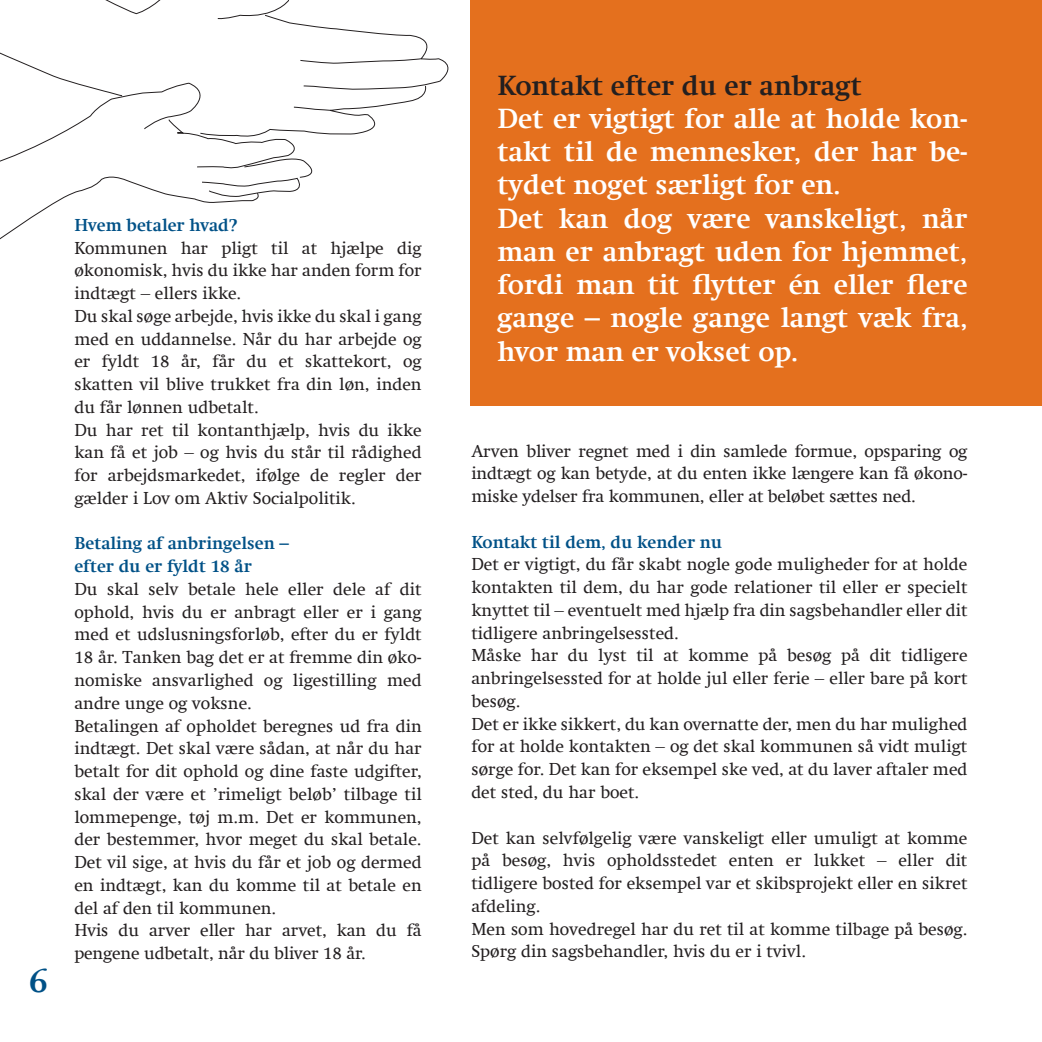
<style>
.page{position:relative;width:1042px;height:1042px;background:#fff}
.page>*{position:absolute;margin:0;border:0;box-sizing:border-box;transform-origin:0 0}
.t1{font:700 35px "Cochin";color:#005187}
.Pa1{font:700 28px/33.2px "Swift Com";color:#fff;text-align:justify}
.Pa1-2{font:700 28px "Swift Com";color:#231f20}
.Pa1-3{font:17.5px/22.8px "Swift Com";color:#231f20;text-align:justify}
.Pa1-4{font:700 17.5px "Swift Com";color:#005187}
</style>
<div class="page">
<svg style="left:0;top:0;width:448px;height:240px"></svg>
<div style="left:470px;top:0;width:572px;height:405px;background:#e4701e"></div>
<p class="t1" style="left:30px;top:960px;width:20px">6</p>
<p class="Pa1-4" style="left:74px;top:215px;width:164px">Hvem betaler hvad?</p>
<p class="Pa1-3" style="left:74px;top:236px;width:349px">Kommunen har pligt til at hjælpe dig økonomisk, hvis du ikke har anden form for indtægt – ellers ikke.</p>
<p class="Pa1-3" style="left:74px;top:305px;width:349px">Du skal søge arbejde, hvis ikke du skal i gang med en uddannelse. Når du har arbejde og er fyldt 18 år, får du et skattekort, og skatten vil blive trukket fra din løn, inden du får lønnen udbetalt.</p>
<p class="Pa1-3" style="left:74px;top:418px;width:349px">Du har ret til kontanthjælp, hvis du ikke kan få et job – og hvis du står til rådighed for arbejdsmarkedet, ifølge de regler der gælder i Lov om Aktiv Socialpolitik.</p>
<p class="Pa1-4" style="left:74px;top:533px;width:216px">Betaling af anbringelsen –</p>
<p class="Pa1-4" style="left:74px;top:556px;width:179px">efter du er fyldt 18 år</p>
<p class="Pa1-3" style="left:74px;top:578px;width:349px">Du skal selv betale hele eller dele af dit ophold, hvis du er anbragt eller er i gang med et udslusningsforløb, efter du er fyldt 18 år. Tanken bag det er at fremme din øko&shy;nomiske ansvarlighed og ligestilling med andre unge og voksne.</p>
<p class="Pa1-3" style="left:74px;top:714px;width:349px">Betalingen af opholdet beregnes ud fra din indtægt. Det skal være sådan, at når du har betalt for dit ophold og dine faste udgifter, skal der være et ’rimeligt beløb’ tilbage til lommepenge, tøj m.m. Det er kommunen, der bestemmer, hvor meget du skal betale.<br>Det vil sige, at hvis du får et job og dermed en indtægt, kan du komme til at betale en del af den til kommunen.</p>
<p class="Pa1-3" style="left:74px;top:919px;width:349px">Hvis du arver eller har arvet, kan du få pengene udbetalt, når du bliver 18 år.</p>
<p class="Pa1-2" style="left:497px;top:68px;width:366px">Kontakt efter du er anbragt</p>
<p class="Pa1" style="left:497px;top:101px;width:472px">Det er vigtigt for alle at holde kon&shy;takt til de mennesker, der har be&shy;tydet noget særligt for en.</p>
<p class="Pa1" style="left:497px;top:201px;width:472px">Det kan dog være vanskeligt, når man er anbragt uden for hjemmet, fordi man tit flytter én eller flere gange – nogle gange langt væk fra, hvor man er vokset op.</p>
<p class="Pa1-3" style="left:471px;top:439px;width:498px">Arven bliver regnet med i din samlede formue, opsparing og indtægt og kan betyde, at du enten ikke længere kan få økono&shy;miske ydelser fra kommunen, eller at beløbet sættes ned.</p>
<p class="Pa1-4" style="left:471px;top:531px;width:252px">Kontakt til dem, du kender nu</p>
<p class="Pa1-3" style="left:471px;top:553px;width:498px">Det er vigtigt, du får skabt nogle gode muligheder for at holde kontakten til dem, du har gode relationer til eller er specielt knyttet til – eventuelt med hjælp fra din sagsbehandler eller dit tidligere anbringelsessted.</p>
<p class="Pa1-3" style="left:471px;top:644px;width:498px">Måske har du lyst til at komme på besøg på dit tidligere anbringelsessted for at holde jul eller ferie – eller bare på kort besøg.</p>
<p class="Pa1-3" style="left:471px;top:712px;width:498px">Det er ikke sikkert, du kan overnatte der, men du har mulighed for at holde kontakten – og det skal kommunen så vidt muligt sørge for. Det kan for eksempel ske ved, at du laver aftaler med det sted, du har boet.</p>
<p class="Pa1-3" style="left:471px;top:826px;width:498px">Det kan selvfølgelig være vanskeligt eller umuligt at komme på besøg, hvis opholdsstedet enten er lukket – eller dit tidligere bosted for eksempel var et skibsprojekt eller en sikret afdeling.</p>
<p class="Pa1-3" style="left:471px;top:917px;width:498px">Men som hovedregel har du ret til at komme tilbage på besøg.<br>Spørg din sagsbehandler, hvis du er i tvivl.</p>
</div>
